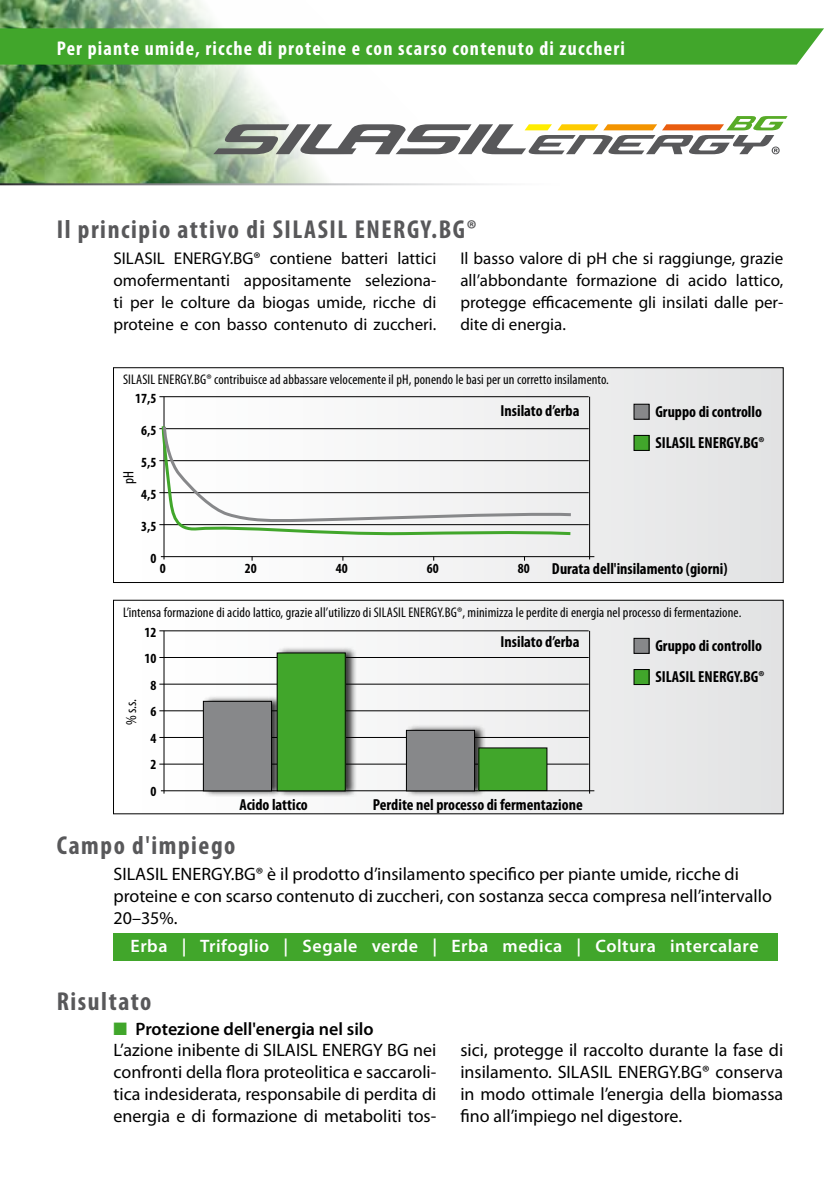
<style>
.page{position:relative;width:840px;height:1191px;background:#fff}
.page>*{position:absolute;margin:0;border:0;box-sizing:border-box;transform-origin:0 0}
.t1{font:700 condensed 26px "Myriad Pro";letter-spacing:.06em;color:#58585a}
.t2{font:700 condensed 20px "Myriad Pro";letter-spacing:.06em;color:#fff}
.t3{font:18px/22px "Myriad Pro";color:#000;text-align:justify}
.t4{font:600 18px "Myriad Pro";letter-spacing:.03em;color:#fff}
.t5{font:600 18px "Myriad Pro";color:#000}
.t6{font:17px/22px "Myriad Pro";color:#000;text-align:justify}
.t7{font:700 condensed 16px/31.6px "Myriad Pro";color:#000}
.t8{font:condensed 15px "Myriad Pro";color:#000}
.t9{font:condensed 14px "Myriad Pro";letter-spacing:.01em;color:#000}
.t10{font:700 condensed 14px/26.6px "Myriad Pro";color:#000;text-align:center}
.s1{color:#41a62b}
</style>
<div class="page">
<div style="left:113px;top:932px;width:664px;height:28px;background:#41a62b"></div>
<div style="left:113px;top:600px;width:669px;height:214px;background:linear-gradient(to right,#fff,#e2e2e3)"></div>
<div style="left:113px;top:600px;width:670px;height:214px;border:1px solid #000"></div>
<hr style="left:163px;top:631px;width:1px;height:162px;background:#000">
<hr style="left:588px;top:631px;width:1px;height:162px;background:#000">
<hr style="left:159px;top:710px;width:429px;height:1px;background:#000">
<hr style="left:159px;top:737px;width:429px;height:1px;background:#000">
<hr style="left:159px;top:764px;width:429px;height:1px;background:#000">
<hr style="left:159px;top:657px;width:429px;height:1px;background:#000">
<hr style="left:159px;top:684px;width:429px;height:1px;background:#000">
<hr style="left:159px;top:630px;width:429px;height:1px;background:#000">
<hr style="left:161px;top:790px;width:433px;height:1px;background:#000">
<div style="left:405px;top:724px;width:81px;height:73px;background:#000;opacity:.75"></div>
<div style="left:406px;top:730px;width:68px;height:61px;background:#87888a"></div>
<div style="left:406px;top:730px;width:68px;height:61px;border:1px solid #000"></div>
<div style="left:478px;top:748px;width:68px;height:42px;background:#41a62b"></div>
<div style="left:478px;top:747px;width:69px;height:44px;border:1px solid #000"></div>
<div style="left:633px;top:669px;width:15px;height:15px;background:#41a62b"></div>
<div style="left:633px;top:669px;width:16px;height:16px;border:1px solid #000"></div>
<div style="left:633px;top:638px;width:15px;height:15px;background:#87888a"></div>
<div style="left:633px;top:638px;width:16px;height:15px;border:1px solid #000"></div>
<div style="left:202px;top:695px;width:81px;height:102px;background:#000;opacity:.75"></div>
<div style="left:203px;top:701px;width:68px;height:90px;background:#87888a"></div>
<div style="left:203px;top:701px;width:68px;height:90px;border:1px solid #000"></div>
<div style="left:276px;top:646px;width:81px;height:151px;background:#000;opacity:.75"></div>
<div style="left:277px;top:653px;width:68px;height:138px;background:#41a62b"></div>
<div style="left:277px;top:652px;width:68px;height:139px;border:1px solid #000"></div>
<div style="left:113px;top:368px;width:669px;height:214px;background:linear-gradient(to right,#fff,#e2e2e3)"></div>
<div style="left:113px;top:367px;width:670px;height:216px;border:1px solid #000"></div>
<hr style="left:163px;top:397px;width:1px;height:162px;background:#000">
<hr style="left:588px;top:397px;width:1px;height:162px;background:#000">
<hr style="left:159px;top:460px;width:429px;height:1px;background:#000">
<hr style="left:159px;top:492px;width:429px;height:1px;background:#000">
<hr style="left:159px;top:524px;width:429px;height:1px;background:#000">
<hr style="left:159px;top:428px;width:429px;height:1px;background:#000">
<hr style="left:159px;top:396px;width:429px;height:1px;background:#000">
<hr style="left:161px;top:556px;width:433px;height:1px;background:#000">
<div style="left:633px;top:435px;width:15px;height:15px;background:#41a62b"></div>
<div style="left:633px;top:435px;width:16px;height:16px;border:1px solid #000"></div>
<div style="left:633px;top:404px;width:15px;height:15px;background:#87888a"></div>
<div style="left:633px;top:404px;width:16px;height:15px;border:1px solid #000"></div>
<svg style="left:160px;top:423px;width:413px;height:114px"></svg>
<svg style="left:161px;top:424px;width:412px;height:101px"></svg>
<img style="left:0;top:0;width:472px;height:183px">
<div style="left:0;top:28px;width:823px;height:37px;background:#41a62b"></div>
<svg style="left:213px;top:116px;width:574px;height:38px"></svg>
<p class="t2" style="left:57px;top:36px;width:569px">Per piante umide, ricche di proteine e con scarso contenuto di zuccheri</p>
<h1 class="t1" style="left:57px;top:213px;width:421px">Il principio attivo di SILASIL ENERGY.BG®</h1>
<p class="t6" style="left:113px;top:247px;width:324px">SILASIL ENERGY.BG® contiene batteri lattici omofermentanti appositamente seleziona&shy;ti per le colture da biogas umide, ricche di proteine e con basso contenuto di zuccheri.</p>
<p class="t6" style="left:460px;top:247px;width:324px">Il basso valore di pH che si raggiunge, grazie all’abbondante formazione di acido lattico, protegge efficacemente gli insilati dalle per&shy;dite di energia.</p>
<p class="t9" style="left:123px;top:370px;width:487px">SILASIL ENERGY.BG® contribuisce ad abbassare velocemente il pH, ponendo le basi per un corretto insilamento.</p>
<p class="t10" style="left:135px;top:384px;width:23px">17,5</p>
<p class="t10" style="left:141px;top:416px;width:17px">6,5</p>
<p class="t10" style="left:141px;top:448px;width:17px">5,5</p>
<p class="t10" style="left:141px;top:480px;width:17px">4,5</p>
<p class="t10" style="left:141px;top:512px;width:17px">3,5</p>
<p class="t10" style="left:150px;top:544px;width:7px">0</p>
<p class="t7" style="left:500px;top:394px;width:80px">Insilato d’erba</p>
<p class="t7" style="left:655px;top:395px;width:110px">Gruppo di controllo<br>SILASIL ENERGY.BG®</p>
<p class="t8" style="left:119px;top:484px;width:14px;rotate:-90deg">pH</p>
<p class="t7" style="left:551px;top:552px;width:177px">Durata dell'insilamento (giorni)</p>
<p class="t10" style="left:160px;top:555px;width:7px">0</p>
<p class="t10" style="left:245px;top:555px;width:13px">20</p>
<p class="t10" style="left:335px;top:555px;width:13px">40</p>
<p class="t10" style="left:426px;top:555px;width:13px">60</p>
<p class="t10" style="left:517px;top:555px;width:13px">80</p>
<p class="t9" style="left:123px;top:604px;width:619px">L’intensa formazione di acido lattico, grazie all’utilizzo di SILASIL ENERGY.BG®, minimizza le perdite di energia nel processo di fermentazione.</p>
<p class="t10" style="left:144px;top:618px;width:13px">12<br>10<br>8<br>6<br>4<br>2<br>0</p>
<p class="t7" style="left:500px;top:625px;width:80px">Insilato d’erba</p>
<p class="t7" style="left:655px;top:629px;width:110px">Gruppo di controllo<br>SILASIL ENERGY.BG®</p>
<p class="t8" style="left:122px;top:725px;width:28px;rotate:-90deg">% s.s.</p>
<p class="t7" style="left:239px;top:788px;width:70px">Acido lattico</p>
<p class="t7" style="left:373px;top:788px;width:211px">Perdite nel processo di fermentazione</p>
<h1 class="t1" style="left:57px;top:829px;width:180px">Campo d'impiego</h1>
<p class="t3" style="left:113px;top:863px;width:659px;text-align:left">SILASIL ENERGY.BG® è il prodotto d’insilamento specifico per piante umide, ricche di proteine e con scarso contenuto di zuccheri, con sostanza secca compresa nell’intervallo<br>20–35%.</p>
<p class="t4" style="left:130px;top:934px;width:629px">Erba | Trifoglio | Segale verde | Erba medica | Coltura intercalare</p>
<h1 class="t1" style="left:57px;top:984px;width:96px">Risultato</h1>
<p class="t5" style="left:113px;top:1017px;width:261px"><span class="s1">■</span> Protezione dell'energia nel silo</p>
<p class="t3" style="left:113px;top:1039px;width:324px">L’azione inibente di SILAISL ENERGY BG nei confronti della flora proteolitica e saccaroli&shy;tica indesiderata, responsabile di perdita di energia e di formazione di metaboliti tos-</p>
<p class="t3" style="left:460px;top:1039px;width:324px">sici, protegge il raccolto durante la fase di insilamento. SILASIL ENERGY.BG® conserva in modo ottimale l’energia della biomassa fino all’impiego nel digestore.</p>
</div>
